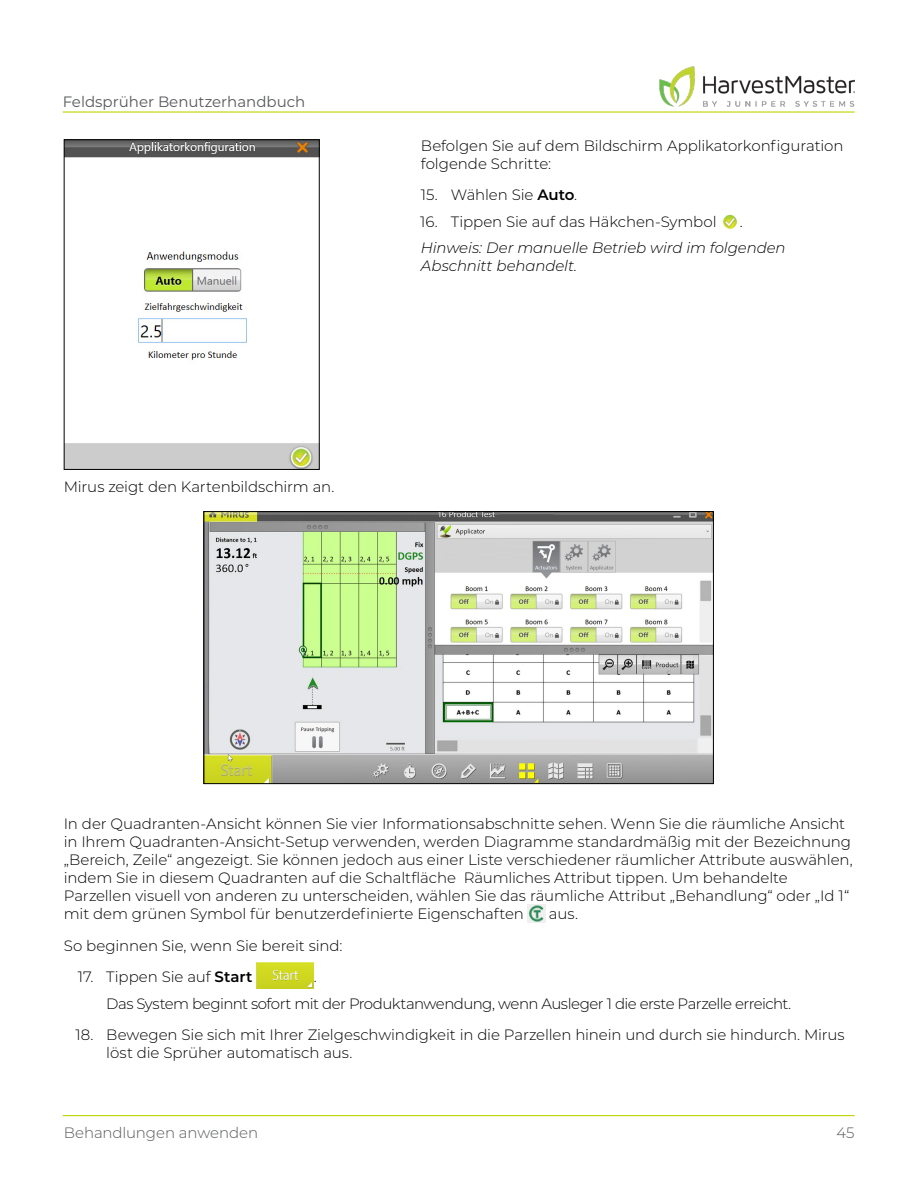
<style>
.page{position:relative;width:918px;height:1188px;background:#fff}
.page>*{position:absolute;margin:0;border:0;box-sizing:border-box;transform-origin:0 0}
.t1{font:300 15px/18px "Montserrat";letter-spacing:-.005em;color:#000}
.t2{font:300 15px/26.5px "Montserrat";letter-spacing:-.035em;color:#000}
.t3{font:italic 300 15px/18px "Montserrat";letter-spacing:-.005em;color:#000}
.t4{font:15px "Montserrat";color:#58595b}
.t5{font:300 15px "Montserrat";letter-spacing:-.005em;color:#58595b}
.s1{font-weight:600}
</style>
<div class="page">
<hr style="left:63px;top:111px;width:792px;height:2px;background:#c0d400">
<hr style="left:63px;top:1115px;width:792px;height:1px;background:#c0d400">
<img style="left:656px;top:66px;width:199px;height:47px">
<img style="left:723px;top:214px;width:14px;height:15px">
<img style="left:528px;top:905px;width:17px;height:17px">
<img style="left:256px;top:963px;width:58px;height:25px">
<img style="left:66px;top:141px;width:252px;height:327px">
<div style="left:64px;top:139px;width:256px;height:331px;border:1px solid #000"></div>
<img style="left:206px;top:513px;width:506px;height:269px">
<div style="left:204px;top:511px;width:510px;height:273px;border:1px solid #000"></div>
<p class="t4" style="left:63px;top:91px;width:244px">Feldsprüher Benutzerhandbuch</p>
<p class="t1" style="left:64px;top:477px;width:272px">Mirus zeigt den Kartenbildschirm an.</p>
<p class="t1" style="left:421px;top:136px;width:424px">Befolgen Sie auf dem Bildschirm Applikatorkonfiguration folgende Schritte:</p>
<p class="t1" style="left:421px;top:185px;width:158px">15. Wählen Sie <span class="s1">Auto</span>.</p>
<p class="t1" style="left:420px;top:212px;width:298px">16. Tippen Sie auf das Häkchen-Symbol</p>
<p class="t1" style="left:740px;top:212px;width:4px">.</p>
<p class="t3" style="left:421px;top:238px;width:366px">Hinweis: Der manuelle Betrieb wird im folgenden<br>Abschnitt behandelt.</p>
<p class="t1" style="left:64px;top:814px;width:790px">In der Quadranten-Ansicht können Sie vier Informationsabschnitte sehen. Wenn Sie die räumliche Ansicht in Ihrem Quadranten-Ansicht-Setup verwenden, werden Diagramme standardmäßig mit der Bezeichnung „Bereich, Zeile“ angezeigt. Sie können jedoch aus einer Liste verschiedener räumlicher Attribute auswählen, indem Sie in diesem Quadranten auf die Schaltfläche Räumliches Attribut tippen. Um behandelte Parzellen visuell von anderen zu unterscheiden, wählen Sie das räumliche Attribut „Behandlung“ oder „Id 1“ mit dem grünen Symbol für benutzerdefinierte Eigenschaften</p>
<p class="t1" style="left:549px;top:904px;width:31px">aus.</p>
<p class="t1" style="left:64px;top:936px;width:280px">So beginnen Sie, wenn Sie bereit sind:</p>
<p class="t1" style="left:78px;top:967px;width:176px">17. Tippen Sie auf <span class="s1">Start</span></p>
<p class="t2" style="left:106px;top:963px;width:686px;text-indent:207px">.<br>Das System beginnt sofort mit der Produktanwendung, wenn Ausleger 1 die erste Parzelle erreicht.</p>
<p class="t1" style="left:106px;top:1025px;width:740px;text-indent:-31px">18. Bewegen Sie sich mit Ihrer Zielgeschwindigkeit in die Parzellen hinein und durch sie hindurch. Mirus löst die Sprüher automatisch aus.</p>
<p class="t5" style="left:64px;top:1123px;width:196px">Behandlungen anwenden</p>
<p class="t5" style="left:836px;top:1123px;width:20px">45</p>
</div>
